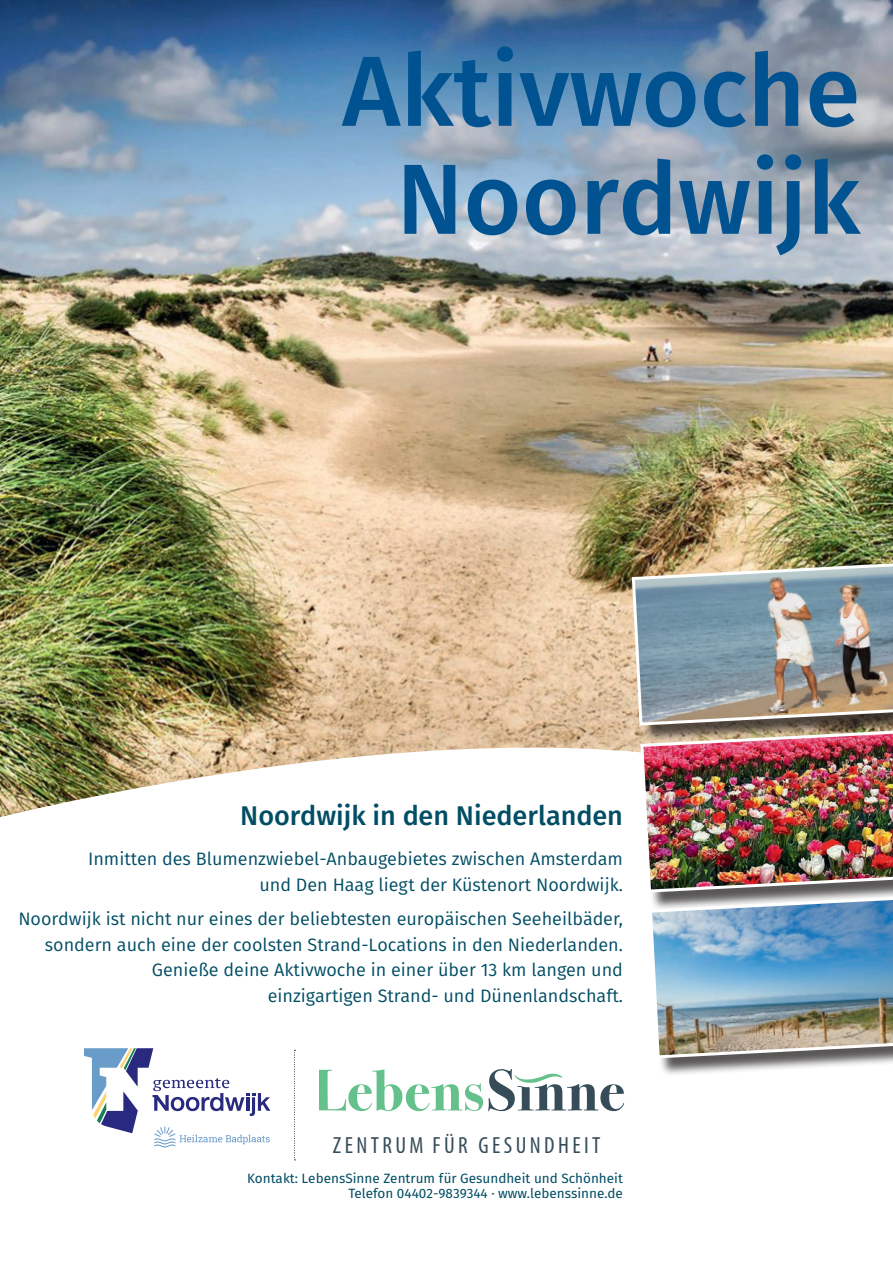
<style>
.page{position:relative;width:893px;height:1263px;background:#fff}
.page>*{position:absolute;margin:0;border:0;box-sizing:border-box;transform-origin:0 0}
.t1{font:500 99.75px/108px "Fira Sans";color:#005390;text-align:center}
.t2{font:500 27px "Fira Sans";color:#004d64}
.t3{font:condensed 23.4px "Myriad Pro";letter-spacing:.145em;color:#364d59}
.t4{font:18px/25.5px "Fira Sans";color:#004d64;text-align:right}
.t5{font:13.5px/15px "Fira Sans";color:#004d64;text-align:right}
</style>
<div class="page">
<img style="left:0;top:0;width:893px;height:635px">
<svg style="left:0;top:635px;width:630px;height:526px"></svg>
<svg style="left:320px;top:1069px;width:304px;height:42px"></svg>
<div style="left:652px;top:898px;width:241px;height:179px;background:#231f20;opacity:.75"></div>
<img style="left:630px;top:561px;width:263px;height:499px">
<svg style="left:84px;top:1048px;width:186px;height:99px"></svg>
<svg style="left:294px;top:1050px;width:1px;height:110px"></svg>
<h1 class="t1" style="left:342px;top:37px;width:520px">Aktivwoche<br>Noordwijk</h1>
<h2 class="t2" style="left:240px;top:796px;width:384px">Noordwijk in den Niederlanden</h2>
<p class="t4" style="left:88px;top:846px;width:536px">Inmitten des Blumenzwiebel-Anbaugebietes zwischen Amsterdam und Den Haag liegt der Küstenort Noordwijk.</p>
<p class="t4" style="left:18px;top:906px;width:606px">Noordwijk ist nicht nur eines der beliebtesten europäischen Seeheilbäder, sondern auch eine der coolsten Strand-Locations in den Niederlanden.<br>Genieße deine Aktivwoche in einer über 13 km langen und<br>einzigartigen Strand- und Dünenlandschaft.</p>
<p class="t3" style="left:333px;top:1132px;width:269px">ZENTRUM FÜR GESUNDHEIT</p>
<p class="t5" style="left:247px;top:1171px;width:377px">Kontakt: LebensSinne Zentrum für Gesundheit und Schönheit<br>Telefon 04402-9839344 · www.lebenssinne.de</p>
</div>
